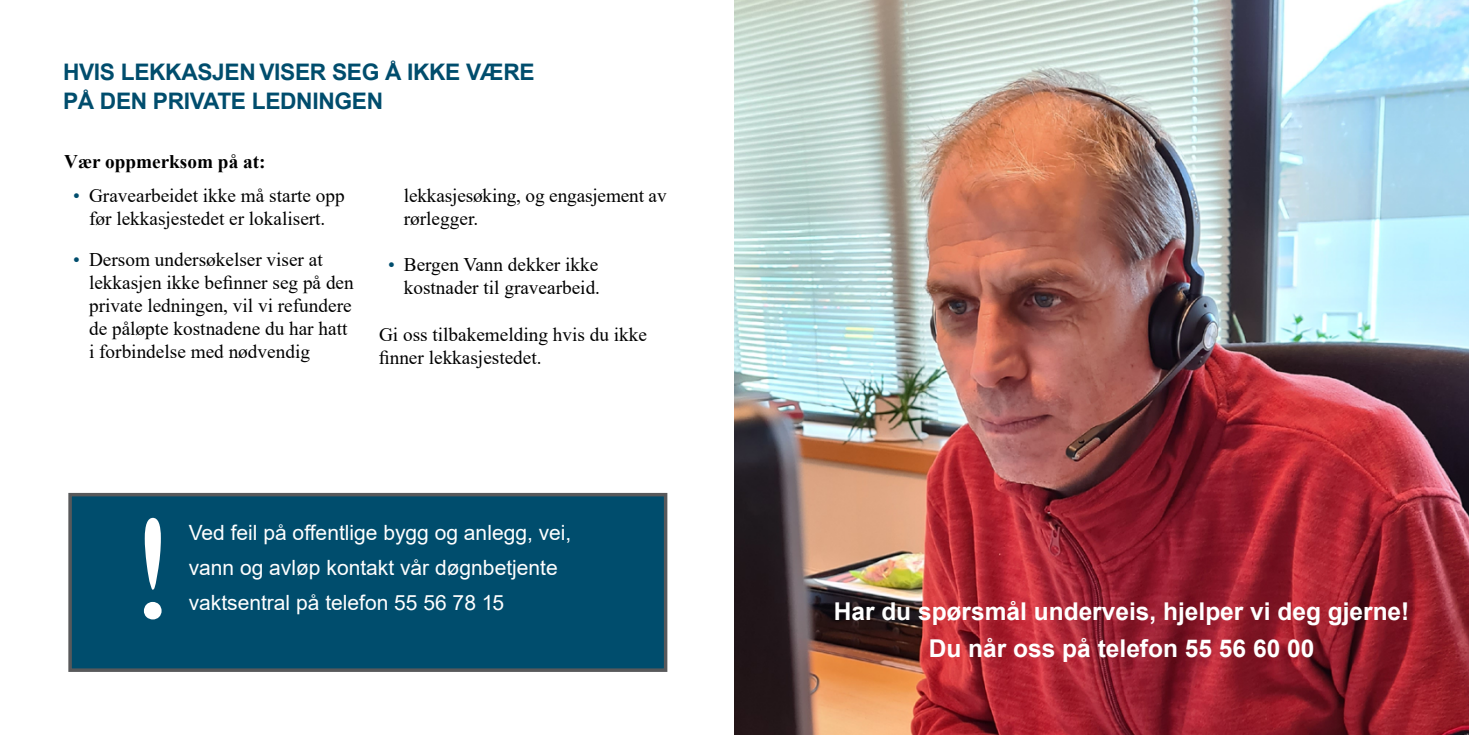
<style>
.page{position:relative;width:1469px;height:735px;background:#fff}
.page>*{position:absolute;margin:0;border:0;box-sizing:border-box;transform-origin:0 0}
.t1{font:145.25px "Gill Sans";color:#fff}
.t2{font:700 24.5px/36.8px "Arial";color:#fff;text-align:center}
.t3{font:700 22.75px/29.8px "Arial";letter-spacing:-.015em;color:#004d6d}
.t4{font:21px/35px "Arial";color:#fff}
.t5{font:19.25px/23.1px "Times New Roman";color:#000}
.t6{font:700 19.25px "Times New Roman";color:#000}
.s1{color:#004d6d}
</style>
<div class="page">
<img style="left:734px;top:0;width:734px;height:734px">
<div style="left:68px;top:492px;width:599px;height:179px;background:#004d6d;border:4px solid #58595b"></div>
<p class="t3" style="left:63px;top:57px;width:473px">HVIS LEKKASJEN VISER SEG Å IKKE VÆRE<br>PÅ DEN PRIVATE LEDNINGEN</p>
<p class="t6" style="left:64px;top:148px;width:203px">Vær oppmerksom på at:</p>
<p class="t5" style="left:73px;top:183px;width:273px;text-align:center"><span class="s1">•</span> Gravearbeidet ikke må starte opp før lekkasjestedet er lokalisert.</p>
<p class="t5" style="left:89px;top:247px;width:266px;text-indent:-16px"><span class="s1">•</span> Dersom undersøkelser viser at lekkasjen ikke befinner seg på den private ledningen, vil vi refundere de påløpte kostnadene du har hatt i forbindelse med nødvendig</p>
<p class="t5" style="left:404px;top:183px;width:264px">lekkasjesøking, og engasjement av rørlegger.</p>
<p class="t5" style="left:388px;top:252px;width:213px;text-align:right"><span class="s1">•</span> Bergen Vann dekker ikke kostnader til gravearbeid.</p>
<p class="t5" style="left:379px;top:322px;width:269px">Gi oss tilbakemelding hvis du ikke finner lekkasjestedet.</p>
<h1 class="t1" style="left:133px;top:484px;width:41px">!</h1>
<p class="t4" style="left:189px;top:514px;width:384px">Ved feil på offentlige bygg og anlegg, vei, vann og avløp kontakt vår døgnbetjente</p>
<p class="t4" style="left:189px;top:584px;width:317px">vaktsentral på telefon 55 56 78 15</p>
<p class="t2" style="left:833px;top:593px;width:577px">Har du spørsmål underveis, hjelper vi deg gjerne!<br>Du når oss på telefon 55 56 60 00</p>
</div>
